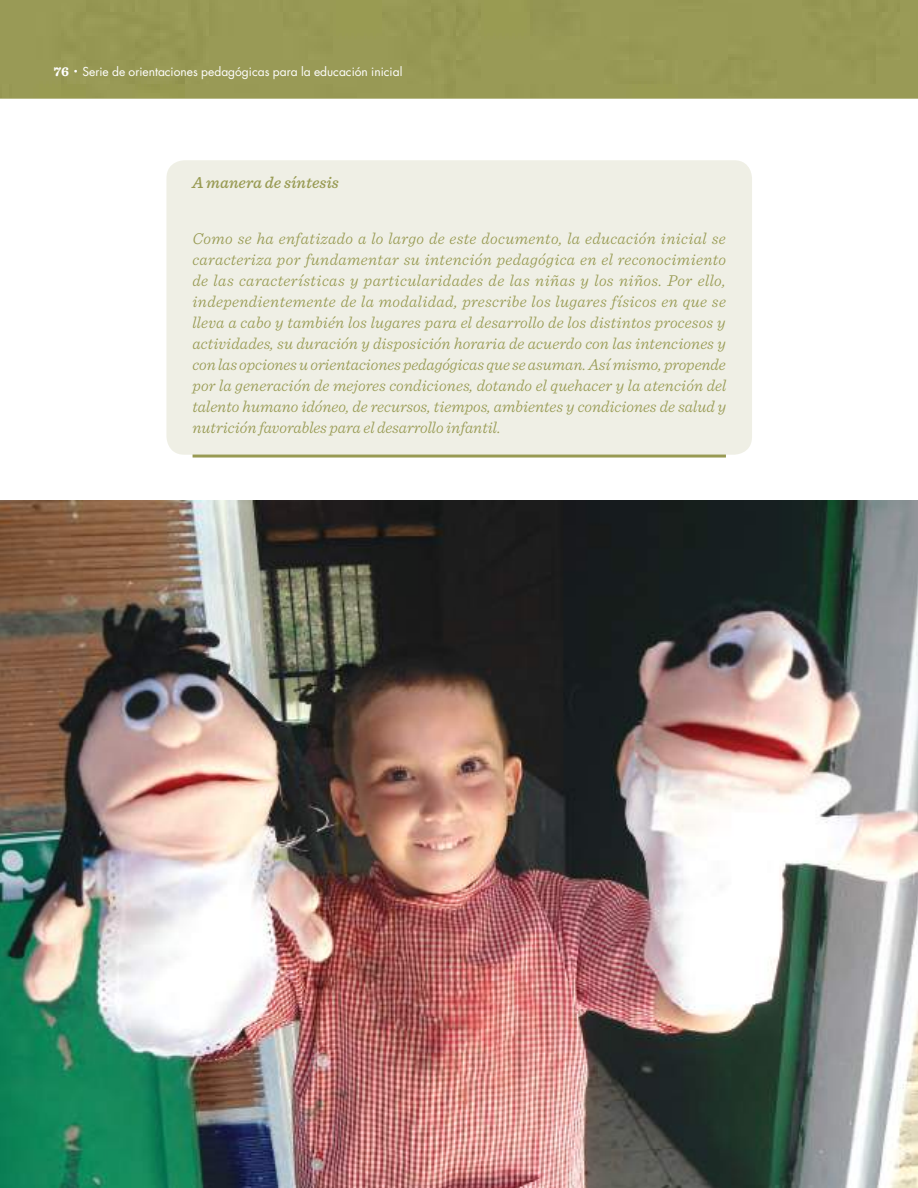
<style>
.page{position:relative;width:918px;height:1188px;background:#fff}
.page>*{position:absolute;margin:0;border:0;box-sizing:border-box;transform-origin:0 0}
.t1{font:italic 300 16.5px/21px "Sentinel";color:#989a53;text-align:justify}
.t2{font:italic 500 16.5px "Sentinel";color:#989a53}
.t3{font:12px "Futura Std";color:#fff}
.s1{font-family:"Sentinel";font-weight:700;font-size:13.5px}
.s2{font-family:"Sentinel";font-weight:700;font-size:15px}
</style>
<div class="page">
<hr style="left:0;top:97px;width:917px;height:2px;background:#989a53">
<div style="left:0;top:0;width:917px;height:97px;background:#999a56"></div>
<div style="left:166px;top:160px;width:585px;height:295px;background:#efefe5;border-radius:18px"></div>
<hr style="left:192px;top:454px;width:533px;height:3px;background:#989a53">
<img style="left:0;top:501px;width:917px;height:687px">
<p class="t3" style="left:54px;top:64px;width:350px"><span class="s1">76</span> <span class="s2">·</span> Serie de orientaciones pedagógicas para la educación inicial</p>
<p class="t2" style="left:192px;top:170px;width:148px">A manera de síntesis</p>
<p class="t1" style="left:192px;top:227px;width:535px">Como se ha enfatizado a lo largo de este documento, la educación inicial se caracteriza por fundamentar su intención pedagógica en el reconocimiento de las características y particularidades de las niñas y los niños. Por ello, independientemente de la modalidad, prescribe los lugares físicos en que se lleva a cabo y también los lugares para el desarrollo de los distintos procesos y actividades, su duración y disposición horaria de acuerdo con las intenciones y con las opciones u orientaciones pedagógicas que se asuman. Así mismo, propende por la generación de mejores condiciones, dotando el quehacer y la atención del talento humano idóneo, de recursos, tiempos, ambientes y condiciones de salud y nutrición favorables para el desarrollo infantil.</p>
</div>
